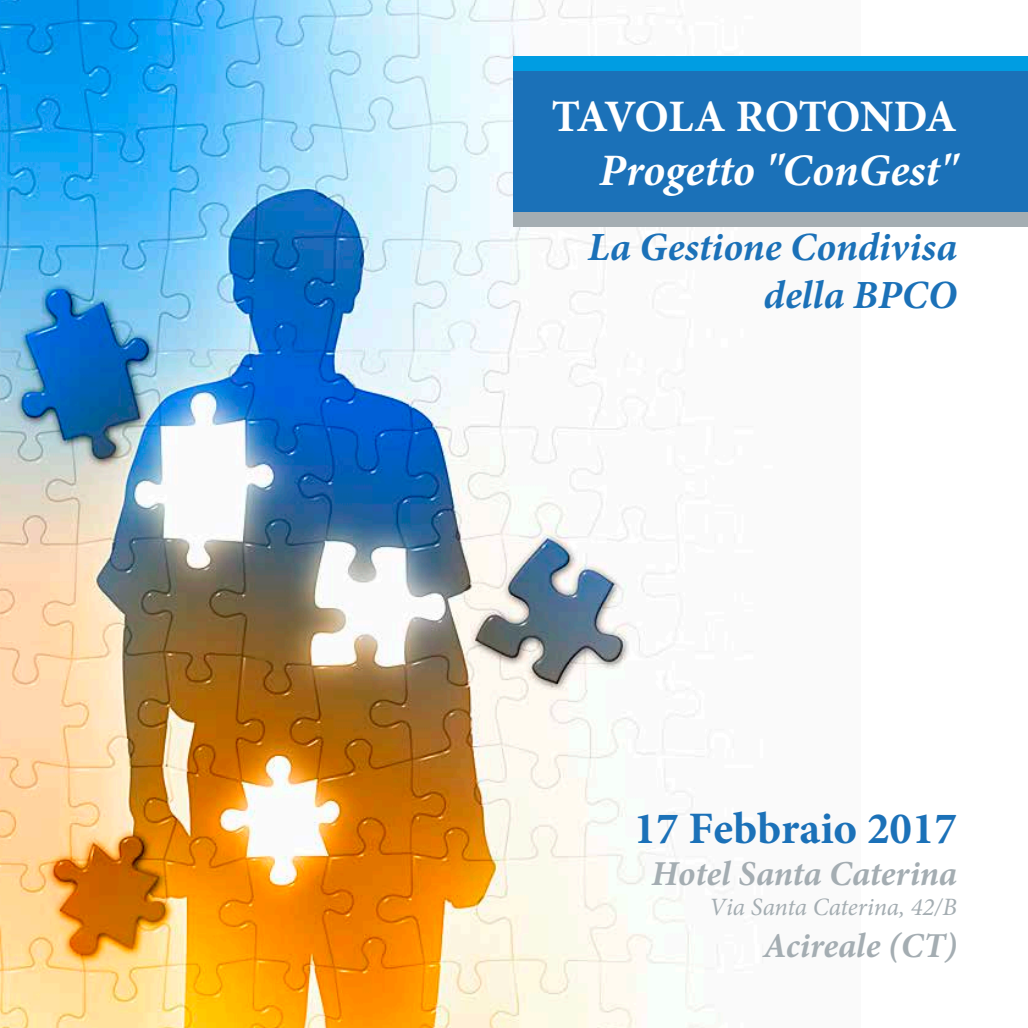
<style>
.page{position:relative;width:1028px;height:1028px;background:#fff}
.page>*{position:absolute;margin:0;border:0;box-sizing:border-box;transform-origin:0 0}
.t1{font:italic 700 45px "Minion Pro";color:#fff}
.t2{font:700 45px "Minion Pro";color:#1b71b8}
.t3{font:700 45px "Minion Pro";letter-spacing:-.02em;color:#fff}
.t4{font:italic 700 40px/48px "Minion Pro";letter-spacing:.005em;color:#1b71b8;text-align:right}
.t5{font:italic 700 35px "Minion Pro";color:#a4adb2}
.t6{font:italic 25px "Minion Pro";letter-spacing:-.005em;color:#a4adb2}
</style>
<div class="page">
<img style="left:0;top:0;width:860px;height:1028px">
<div style="left:514px;top:71px;width:514px;height:142px;background:#1b71b8"></div>
<div style="left:514px;top:57px;width:514px;height:14px;background:#009de2"></div>
<div style="left:514px;top:213px;width:514px;height:14px;background:#a4adb2"></div>
<p class="t3" style="left:551px;top:85px;width:407px">TAVOLA ROTONDA</p>
<p class="t1" style="left:599px;top:139px;width:359px">Progetto "ConGest"</p>
<p class="t4" style="left:588px;top:222px;width:370px">La Gestione Condivisa della BPCO</p>
<p class="t2" style="left:633px;top:797px;width:325px">17 Febbraio 2017</p>
<p class="t5" style="left:651px;top:849px;width:307px">Hotel Santa Caterina</p>
<p class="t6" style="left:709px;top:890px;width:249px">Via Santa Caterina, 42/B</p>
<p class="t5" style="left:763px;top:921px;width:195px">Acireale (CT)</p>
</div>
